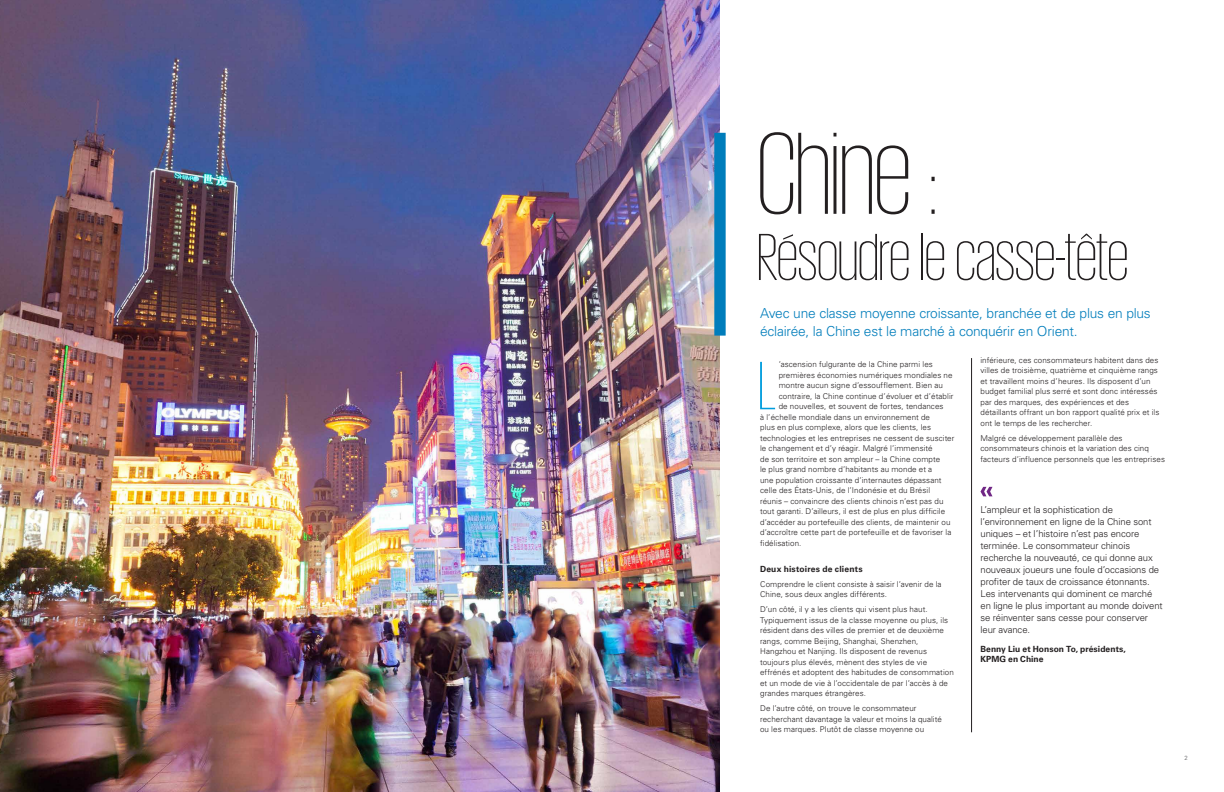
<style>
.page{position:relative;width:1224px;height:792px;background:#fff}
.page>*{position:absolute;margin:0;border:0;box-sizing:border-box;transform-origin:0 0}
.KPMG_-_Medium_Headli{font:200 119.5px "KPMG";letter-spacing:-.015em;color:#231f20}
.body{font:200 69.9px "KPMG";color:#009ddd}
.KPMG_-_Medium_Headli-2{font:200 68px "KPMG";letter-spacing:-.015em;color:#231f20}
.intro{font:300 13.8px/18px "Univers LT Std";letter-spacing:-.02em;color:#007dbb}
.t1{font:300 9.5px/12px "Univers LT Std";letter-spacing:-.01em;color:#231f20}
.Quote_name{font:700 8.5px/10px "Univers LT Std";letter-spacing:.005em;color:#231f20}
.body-2{font:700 8.5px "Univers LT Std";letter-spacing:.02em;color:#231f20}
.body-3{font:300 8px/10.5px "Univers LT Std";letter-spacing:.01em;color:#231f20}
.t2{font:300 6px "Univers LT Std";color:#58595b}
</style>
<div class="page">
<img style="left:0;top:0;width:720px;height:792px">
<div style="left:714px;top:133px;width:12px;height:203px;background:#007dbb"></div>
<hr style="left:971px;top:358px;width:1px;height:374px;background:#231f20">
<svg style="left:981px;top:487px;width:12px;height:9px"></svg>
<p class="KPMG_-_Medium_Headli" style="left:757px;top:117px;width:184px">Chine :</p>
<p class="KPMG_-_Medium_Headli-2" style="left:757px;top:225px;width:373px">Résoudre le casse-tête</p>
<p class="intro" style="left:760px;top:304px;width:392px">Avec une classe moyenne croissante, branchée et de plus en plus éclairée, la Chine est le marché à conquérir en Orient.</p>
<p class="body" style="left:758px;top:353px;width:20px">L</p>
<p class="body-3" style="left:779px;top:359px;width:156px">’ascension fulgurante de la Chine parmi les</p>
<p class="body-3" style="left:779px;top:370px;width:175px">premières économies numériques mondiales ne</p>
<p class="body-3" style="left:779px;top:380px;width:166px">montre aucun signe d’essoufflement. Bien au</p>
<p class="body-3" style="left:779px;top:391px;width:176px">contraire, la Chine continue d’évoluer et d’établir</p>
<p class="body-3" style="left:779px;top:401px;width:166px">de nouvelles, et souvent de fortes, tendances</p>
<p class="body-3" style="left:760px;top:412px;width:171px">à l’échelle mondiale dans un environnement de</p>
<p class="body-3" style="left:760px;top:422px;width:172px">plus en plus complexe, alors que les clients, les</p>
<p class="body-3" style="left:760px;top:433px;width:196px">technologies et les entreprises ne cessent de susciter</p>
<p class="body-3" style="left:760px;top:443px;width:174px">le changement et d’y réagir. Malgré l’immensité</p>
<p class="body-3" style="left:760px;top:454px;width:182px">de son territoire et son ampleur – la Chine compte</p>
<p class="body-3" style="left:760px;top:464px;width:174px">le plus grand nombre d’habitants au monde et a</p>
<p class="body-3" style="left:760px;top:475px;width:183px">une population croissante d’internautes dépassant</p>
<p class="body-3" style="left:760px;top:485px;width:171px">celle des États-Unis, de l’Indonésie et du Brésil</p>
<p class="body-3" style="left:760px;top:496px;width:185px">réunis – convaincre des clients chinois n’est pas du</p>
<p class="body-3" style="left:760px;top:506px;width:187px">tout garanti. D’ailleurs, il est de plus en plus difficile</p>
<p class="body-3" style="left:760px;top:517px;width:192px">d’accéder au portefeuille des clients, de maintenir ou</p>
<p class="body-3" style="left:760px;top:527px;width:193px">d’accroître cette part de portefeuille et de favoriser la</p>
<p class="body-3" style="left:760px;top:538px;width:43px">fidélisation.</p>
<p class="body-2" style="left:760px;top:564px;width:104px">Deux histoires de clients</p>
<p class="body-3" style="left:760px;top:579px;width:183px">Comprendre le client consiste à saisir l’avenir de la<br>Chine, sous deux angles différents.</p>
<p class="body-3" style="left:760px;top:604px;width:195px">D’un côté, il y a les clients qui visent plus haut.<br>Typiquement issus de la classe moyenne ou plus, ils résident dans des villes de premier et de deuxième rangs, comme Beijing, Shanghai, Shenzhen, Hangzhou et Nanjing. Ils disposent de revenus toujours plus élevés, mènent des styles de vie effrénés et adoptent des habitudes de consommation et un mode de vie à l’occidentale de par l’accès à de grandes marques étrangères.</p>
<p class="body-3" style="left:760px;top:703px;width:183px">De l’autre côté, on trouve le consommateur recherchant davantage la valeur et moins la qualité ou les marques. Plutôt de classe moyenne ou</p>
<p class="body-3" style="left:981px;top:355px;width:180px">inférieure, ces consommateurs habitent dans des villes de troisième, quatrième et cinquième rangs et travaillent moins d’heures. Ils disposent d’un budget familial plus serré et sont donc intéressés par des marques, des expériences et des détaillants offrant un bon rapport qualité prix et ils ont le temps de les rechercher.</p>
<p class="body-3" style="left:981px;top:433px;width:186px">Malgré ce développement parallèle des consommateurs chinois et la variation des cinq facteurs d’influence personnels que les entreprises</p>
<p class="t1" style="left:981px;top:504px;width:184px">L’ampleur et la sophistication de l’environnement en ligne de la Chine sont uniques – et l’histoire n’est pas encore terminée. Le consommateur chinois recherche la nouveauté, ce qui donne aux nouveaux joueurs une foule d’occasions de profiter de taux de croissance étonnants.<br>Les intervenants qui dominent ce marché en ligne le plus important au monde doivent se réinventer sans cesse pour conserver leur avance.</p>
<p class="Quote_name" style="left:981px;top:644px;width:147px">Benny Liu et Honson To, présidents,<br>KPMG en Chine</p>
<p class="t2" style="left:1185px;top:755px;width:5px">2</p>
</div>
